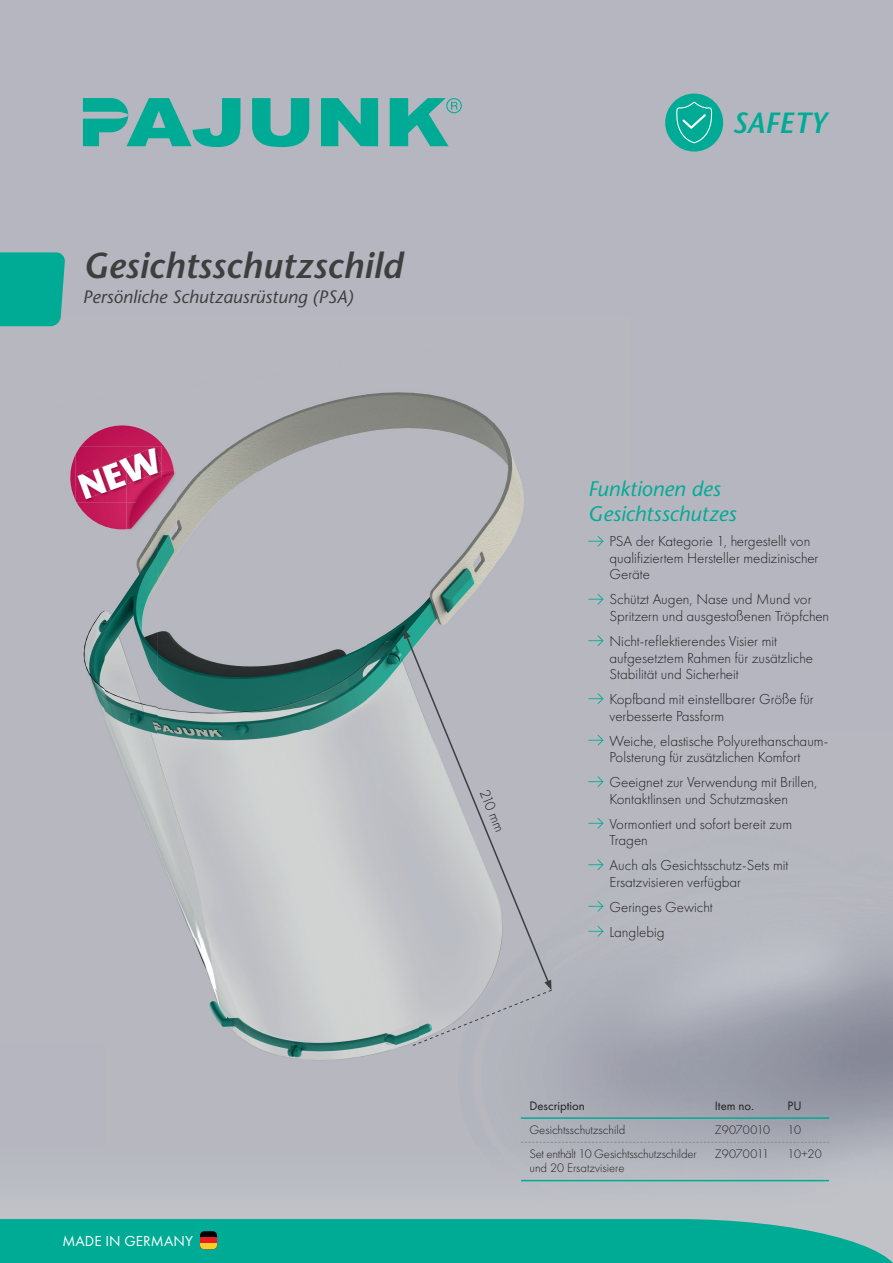
<style>
.page{position:relative;width:893px;height:1263px;background:#fff}
.page>*{position:absolute;margin:0;border:0;box-sizing:border-box;transform-origin:0 0}
.t1{font:italic 600 36px "Stone Sans Std";color:#3e3e3f}
.t2{font:italic 600 29.25px "Stone Sans Std";color:#00ab95}
.t3{font:italic 500 21px/25.5px "Stone Sans Std";color:#00ab95}
.t4{font:italic 500 18px "Stone Sans Std";color:#3e3e3f}
.t5{font:300 15px/16.5px "Futura PT";color:#231f20}
.t6{font:15px "Futura PT";letter-spacing:.01em;color:#fff}
.t7{font:300 12.75px/14.2px "Futura PT";letter-spacing:-.01em;color:#231f20}
.t8{font:12.75px "Futura PT";color:#231f20}
</style>
<div class="page">
<div style="left:0;top:0;width:893px;height:363px;background:#b5b6bf"></div>
<img style="left:0;top:326px;width:367px;height:145px">
<img style="left:367px;top:363px;width:526px;height:368px">
<div style="left:0;top:471px;width:105px;height:675px;background:#b6b7bf"></div>
<img style="left:158px;top:471px;width:210px;height:260px">
<img style="left:105px;top:529px;width:53px;height:617px">
<img style="left:157px;top:731px;width:736px;height:415px">
<svg style="left:588px;top:536px;width:15px;height:10px"></svg>
<svg style="left:588px;top:594px;width:15px;height:10px"></svg>
<svg style="left:588px;top:635px;width:15px;height:11px"></svg>
<svg style="left:588px;top:693px;width:15px;height:11px"></svg>
<svg style="left:588px;top:735px;width:15px;height:10px"></svg>
<svg style="left:588px;top:776px;width:15px;height:11px"></svg>
<svg style="left:588px;top:818px;width:15px;height:10px"></svg>
<svg style="left:588px;top:859px;width:15px;height:11px"></svg>
<svg style="left:588px;top:901px;width:15px;height:10px"></svg>
<svg style="left:588px;top:926px;width:15px;height:10px"></svg>
<hr style="left:521px;top:1117px;width:308px;height:2px;background:#00ab95">
<svg style="left:521px;top:1142px;width:308px;height:1px"></svg>
<hr style="left:521px;top:1180px;width:308px;height:1px;background:#00ab95">
<img style="left:127px;top:470px;width:50px;height:61px">
<svg style="left:404px;top:634px;width:147px;height:351px"></svg>
<svg style="left:404px;top:629px;width:7px;height:10px"></svg>
<svg style="left:412px;top:980px;width:140px;height:66px"></svg>
<svg style="left:0;top:1219px;width:893px;height:44px"></svg>
<div style="left:200px;top:1237px;width:17px;height:12px;background:#e61e24"></div>
<div style="left:200px;top:1243px;width:17px;height:6px;background:#fecd26"></div>
<div style="left:0;top:252px;width:65px;height:74px;background:#00ab95"></div>
<svg style="left:252px;top:98px;width:57px;height:49px"></svg>
<svg style="left:321px;top:98px;width:57px;height:48px"></svg>
<svg style="left:390px;top:98px;width:72px;height:48px"></svg>
<svg style="left:83px;top:98px;width:157px;height:49px"></svg>
<div style="left:665px;top:94px;width:58px;height:58px;background:#00ab95;border-radius:50%"></div>
<svg style="left:676px;top:101px;width:38px;height:43px"></svg>
<svg style="left:70px;top:425px;width:104px;height:104px"></svg>
<h1 class="t1" style="left:83px;top:244px;width:321px">Gesichtsschutzschild</h1>
<p class="t4" style="left:83px;top:286px;width:272px">Persönliche Schutzausrüstung (PSA)</p>
<p class="t6" style="left:62px;top:1232px;width:132px">MADE IN GERMANY</p>
<h2 class="t2" style="left:732px;top:105px;width:96px">SAFETY</h2>
<p class="t5" style="left:492px;top:787px;width:45px;rotate:68deg">210 mm</p>
<h3 class="t3" style="left:588px;top:476px;width:150px">Funktionen des<br>Gesichtsschutzes</h3>
<p class="t5" style="left:609px;top:533px;width:210px">PSA der Kategorie 1, hergestellt von qualifiziertem Hersteller medizinischer<br>Geräte</p>
<p class="t5" style="left:609px;top:591px;width:221px">Schützt Augen, Nase und Mund vor<br>Spritzern und ausgestoßenen Tröpfchen</p>
<p class="t5" style="left:609px;top:633px;width:205px">Nicht-reflektierendes Visier mit aufgesetztem Rahmen für zusätzliche<br>Stabilität und Sicherheit</p>
<p class="t5" style="left:609px;top:691px;width:206px">Kopfband mit einstellbarer Größe für verbesserte Passform</p>
<p class="t5" style="left:609px;top:732px;width:220px">Weiche, elastische Polyurethanschaum-<br>Polsterung für zusätzlichen Komfort</p>
<p class="t5" style="left:609px;top:774px;width:210px">Geeignet zur Verwendung mit Brillen,<br>Kontaktlinsen und Schutzmasken</p>
<p class="t5" style="left:609px;top:815px;width:184px">Vormontiert und sofort bereit zum<br>Tragen</p>
<p class="t5" style="left:609px;top:857px;width:180px">Auch als Gesichtsschutz-Sets mit<br>Ersatzvisieren verfügbar</p>
<p class="t5" style="left:609px;top:894px;width:105px;line-height:25px">Geringes Gewicht<br>Langlebig</p>
<p class="t8" style="left:529px;top:1098px;width:57px">Description</p>
<p class="t8" style="left:715px;top:1098px;width:41px">Item no.</p>
<p class="t8" style="left:787px;top:1098px;width:16px">PU</p>
<p class="t7" style="left:529px;top:1123px;width:97px">Gesichtsschutzschild</p>
<p class="t7" style="left:715px;top:1123px;width:57px">Z9070010</p>
<p class="t7" style="left:787px;top:1123px;width:15px">10</p>
<p class="t7" style="left:529px;top:1147px;width:169px">Set enthält 10 Gesichtsschutzschilder und 20 Ersatzvisiere</p>
<p class="t7" style="left:715px;top:1147px;width:56px">Z9070011</p>
<p class="t7" style="left:787px;top:1147px;width:36px">10+20</p>
</div>
